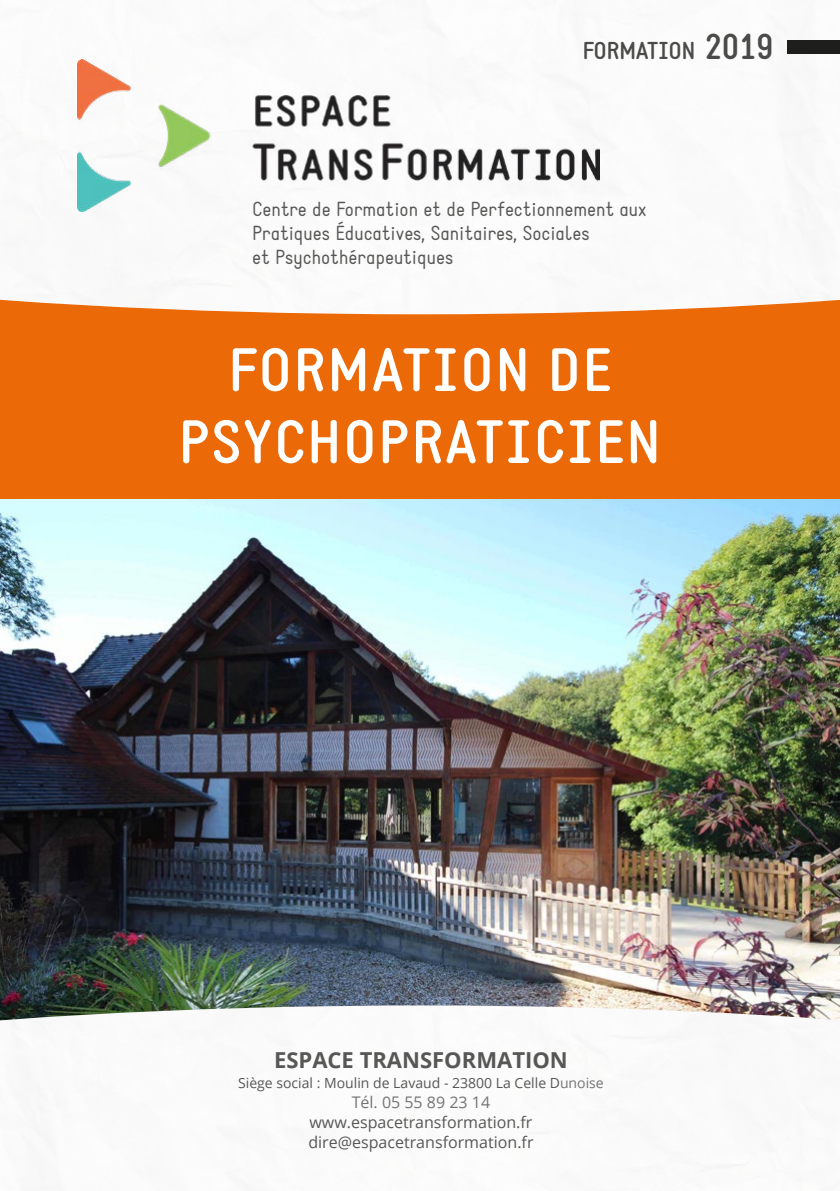
<style>
.page{position:relative;width:840px;height:1191px;background:#fff}
.page>*{position:absolute;margin:0;border:0;box-sizing:border-box;transform-origin:0 0}
.t1{font:700 60px/72px "Static";letter-spacing:.04em;color:#fff;text-align:center}
.t2{font:700 24px "Static";color:#1e1e1c}
.t3{font:700 22px "Open Sans";color:#575756}
.t4{font:20px/24px "Static";color:#575756}
.t5{font:16px/20px "Open Sans";color:#575756}
.t6{font:16px "Open Sans";color:#757474}
.t7{font:14px "Open Sans";color:#575756}
.s1{font-size:36px}
.s2{color:#757474}
</style>
<div class="page">
<img style="left:0;top:499px;width:839px;height:506px">
<div style="left:0;top:276px;width:839px;height:223px;background:#ec6907"></div>
<img style="left:0;top:1005px;width:839px;height:166px">
<img style="left:0;top:59px;width:839px;height:255px">
<img style="left:78px;top:60px;width:521px;height:151px">
<div style="left:787px;top:40px;width:52px;height:14px;background:#1e1e1c"></div>
<p class="t2" style="left:582px;top:36px;width:192px">FORMATION <span class="s1">2019</span></p>
<p class="t4" style="left:252px;top:198px;width:395px">Centre de Formation et de Perfectionnement aux<br>Pratiques Éducatives, Sanitaires, Sociales<br>et Psychothérapeutiques</p>
<h1 class="t1" style="left:179px;top:335px;width:483px">FORMATION DE<br>PSYCHOPRATICIEN</h1>
<p class="t3" style="left:274px;top:1044px;width:295px">ESPACE TRANSFORMATION</p>
<p class="t7" style="left:238px;top:1073px;width:367px">Siège social : Moulin de Lavaud - 23800 La Celle D<span class="s2">unoise</span></p>
<p class="t6" style="left:351px;top:1091px;width:140px">Tél. 05 55 89 23 14</p>
<p class="t5" style="left:308px;top:1112px;width:226px">www.espacetransformation.fr dire@espacetransformation.fr</p>
</div>
